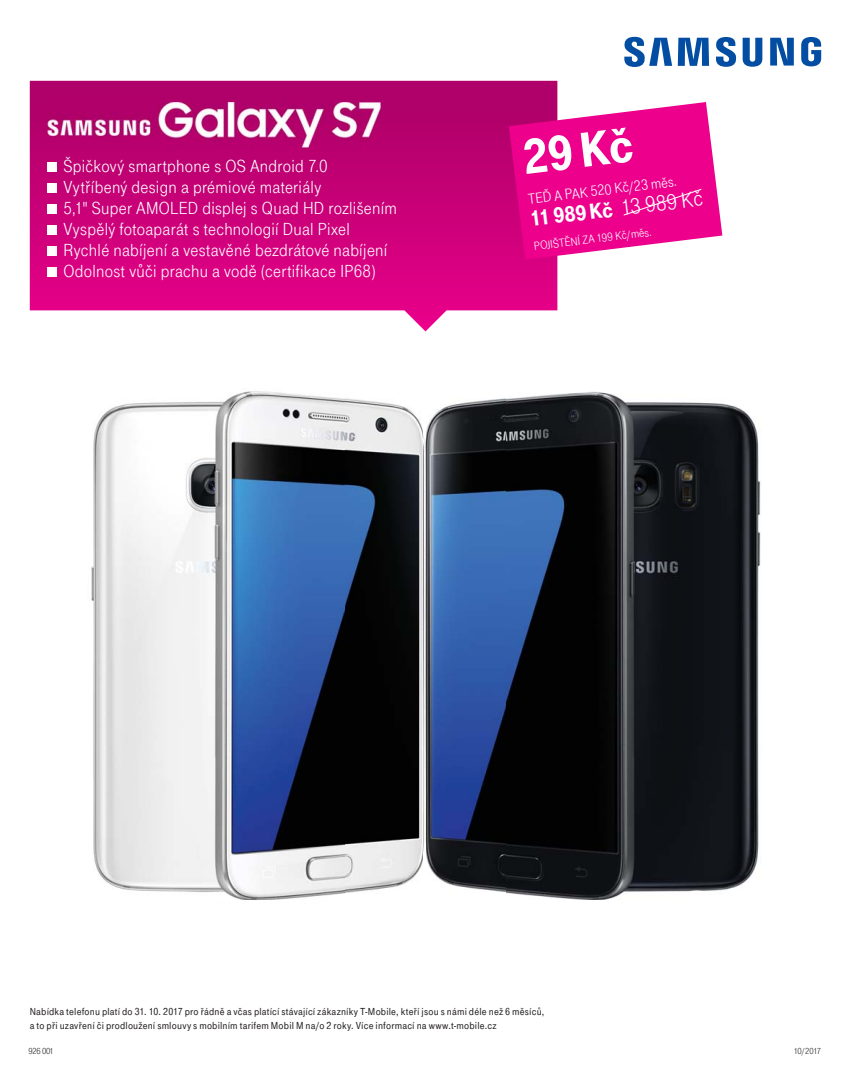
<style>
.page{position:relative;width:851px;height:1080px;background:#fff}
.page>*{position:absolute;margin:0;border:0;box-sizing:border-box;transform-origin:0 0}
.t1{font:51.15px "Tele Grotesk EE Ultr";color:#fff}
.t2{font:22.5px "Tele Grotesk EE Ultr";color:#fff}
.t3{font:18px/21px "Tele Grotesk EE Norm";letter-spacing:.015em;color:#fff}
.t4{font:15px "Tele Grotesk EE Norm";color:#fff}
.t5{font:12px "Tele Grotesk EE Norm";color:#fff}
.t6{font:10.5px/13.5px "Tele Grotesk EE Halb";letter-spacing:.02em;color:#231f20}
.t7{font:9px "Tele Grotesk EE Norm";letter-spacing:-.03em;color:#231f20}
.s1{font-family:"Tele Grotesk EE Norm"}
</style>
<div class="page">
<svg style="left:30px;top:81px;width:527px;height:250px;background:#cf1885"></svg>
<div style="left:47px;top:162px;width:10px;height:10px;background:#fff"></div>
<div style="left:47px;top:183px;width:10px;height:10px;background:#fff"></div>
<div style="left:47px;top:204px;width:10px;height:10px;background:#fff"></div>
<div style="left:47px;top:225px;width:10px;height:10px;background:#fff"></div>
<div style="left:47px;top:246px;width:10px;height:10px;background:#fff"></div>
<div style="left:47px;top:267px;width:10px;height:10px;background:#fff"></div>
<svg style="left:508px;top:102px;width:214px;height:158px;background:#eb239a"></svg>
<img style="left:47px;top:102px;width:334px;height:47px">
<svg style="left:624px;top:37px;width:197px;height:30px"></svg>
<img style="left:91px;top:402px;width:229px;height:497px">
<img style="left:529px;top:395px;width:232px;height:504px">
<img style="left:425px;top:396px;width:104px;height:500px">
<img style="left:550px;top:392px;width:63px;height:3px">
<img style="left:572px;top:899px;width:36px;height:1px">
<img style="left:214px;top:391px;width:209px;height:49px">
<img style="left:320px;top:440px;width:103px;height:456px">
<img style="left:239px;top:899px;width:44px;height:1px">
<img style="left:423px;top:435px;width:2px;height:417px">
<p class="t3" style="left:63px;top:154px;width:335px">Špičkový smartphone s OS Android 7.0<br>Vytříbený design a prémiové materiály<br>5,1" Super AMOLED displej s Quad HD rozlišením Vyspělý fotoaparát s technologií Dual Pixel Rychlé nabíjení a vestavěné bezdrátové nabíjení Odolnost vůči prachu a vodě (certifikace IP68)</p>
<h1 class="t1" style="left:519px;top:122px;width:111px;rotate:-7deg">29 Kč</h1>
<p class="t4" style="left:527px;top:189px;width:151px;rotate:-7deg">TEĎ A PAK 520 Kč/23 měs.</p>
<p class="t2" style="left:528px;top:204px;width:175px;rotate:-7deg">11 989 Kč <span class="s1">13 989 Kč</span></p>
<p class="t5" style="left:533px;top:238px;width:120px;rotate:-7deg">POJIŠTĚNÍ ZA 199 Kč/měs.</p>
<p class="t6" style="left:30px;top:1004px;width:516px">Nabídka telefonu platí do 31. 10. 2017 pro řádně a včas platící stávající zákazníky T-Mobile, kteří jsou s námi déle než 6 měsíců, a to při uzavření či prodloužení smlouvy s mobilním tarifem Mobil M na/o 2 roky. Více informací na www.t-mobile.cz</p>
<p class="t7" style="left:28px;top:1045px;width:27px">926 001</p>
<p class="t7" style="left:793px;top:1045px;width:29px">10/2017</p>
</div>
